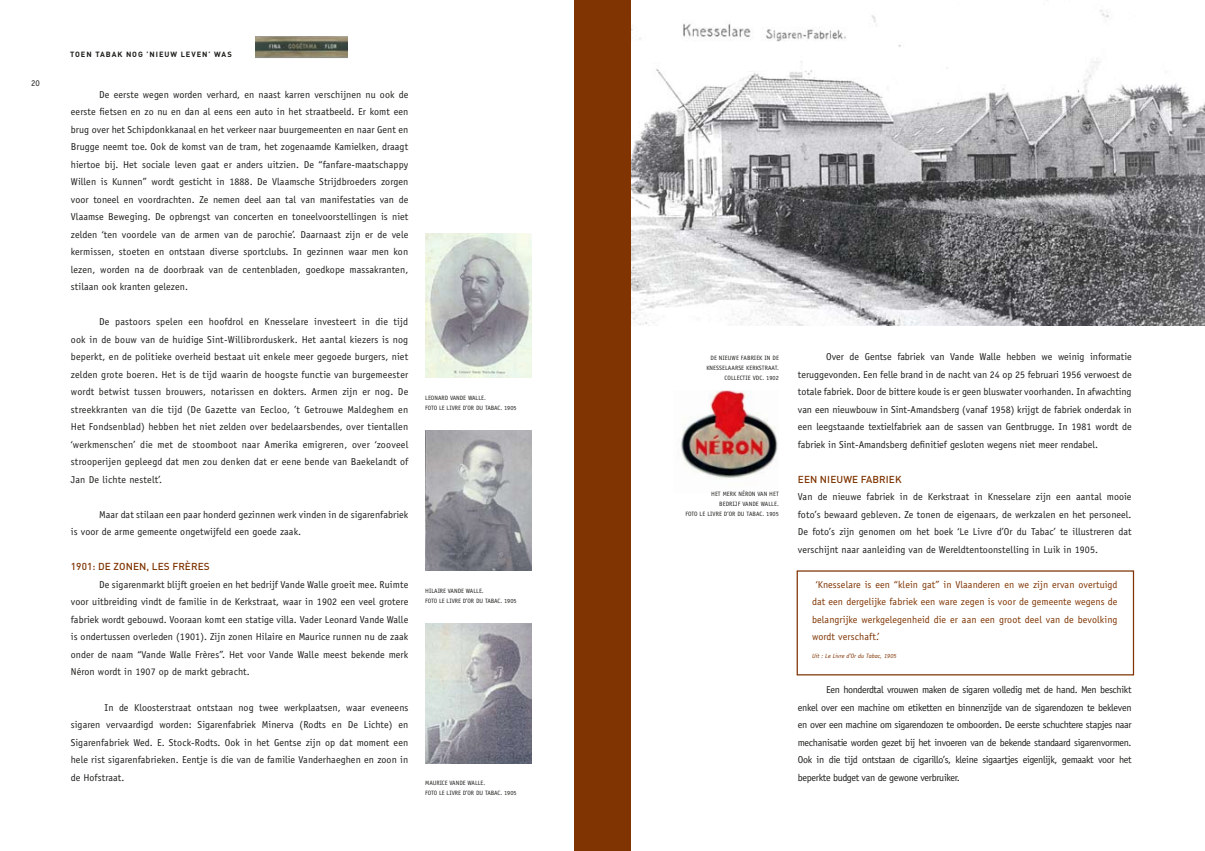
<style>
.page{position:relative;width:1205px;height:851px;background:#fff}
.page>*{position:absolute;margin:0;border:0;box-sizing:border-box;transform-origin:0 0}
.t1{font:10px/17.5px "Officina Sans";letter-spacing:.01em;color:#1d1d1b;text-align:justify}
.t2{font:10px/17.5px "Officina Sans";letter-spacing:.01em;color:#7f3402;text-align:justify}
.t3{font:500 10px "DIN";letter-spacing:.01em;color:#7f3402}
.t4{font:8.75px "Officina Serif";color:#1d1d1b}
.t5{font:700 7.5px "DIN";letter-spacing:.125em;color:#1d1d1b}
.t6{font:6.25px/10px "Officina Sans";color:#1d1d1b}
.t7{font:italic 6.25px "Officina Sans";letter-spacing:.01em;color:#7f3402}
</style>
<div class="page">
<div style="left:796px;top:570px;width:338px;height:105px;border:1px solid #7f3402"></div>
<img style="left:631px;top:0;width:574px;height:325px">
<img style="left:681px;top:390px;width:97px;height:89px">
<img style="left:425px;top:430px;width:106px;height:140px">
<img style="left:425px;top:623px;width:106px;height:140px">
<img style="left:425px;top:233px;width:106px;height:145px">
<div style="left:602px;top:0;width:29px;height:850px;background:#7f3402"></div>
<div style="left:574px;top:0;width:28px;height:850px;background:#7f3402"></div>
<img style="left:255px;top:36px;width:92px;height:22px">
<p class="t4" style="left:31px;top:78px;width:10px">20</p>
<p class="t5" style="left:70px;top:49px;width:122px">TOEN TABAK NOG ’NIEUW LEVE</p>
<p class="t5" style="left:202px;top:49px;width:31px">N’ WAS</p>
<p class="t1" style="left:71px;top:85px;width:339px;text-indent:28px">De eerste wegen worden verhard, en naast karren verschijnen nu ook de eerste fietsen en zo nu en dan al eens een auto in het straatbeeld. Er komt een brug over het Schipdonkkanaal en het verkeer naar buurgemeenten en naar Gent en Brugge neemt toe. Ook de komst van de tram, het zogenaamde Kamielken, draagt hiertoe bij. Het sociale leven gaat er anders uitzien. De “fanfare-maatschappy Willen is Kunnen” wordt gesticht in 1888. De Vlaamsche Strijdbroeders zorgen voor toneel en voordrachten. Ze nemen deel aan tal van manifestaties van de Vlaamse Beweging. De opbrengst van concerten en toneelvoorstellingen is niet zelden ‘ten voordele van de armen van de parochie’. Daarnaast zijn er de vele kermissen, stoeten en ontstaan diverse sportclubs. In gezinnen waar men kon lezen, worden na de doorbraak van de centenbladen, goedkope massakranten, stilaan ook kranten gelezen.</p>
<p class="t1" style="left:71px;top:313px;width:339px;text-indent:28px">De pastoors spelen een hoofdrol en Knesselare investeert in die tijd ook in de bouw van de huidige Sint-Willibrorduskerk. Het aantal kiezers is nog beperkt, en de politieke overheid bestaat uit enkele meer gegoede burgers, niet zelden grote boeren. Het is de tijd waarin de hoogste functie van burgemeester wordt betwist tussen brouwers, notarissen en dokters. Armen zijn er nog. De streekkranten van die tijd (De Gazette van Eecloo, ’t Getrouwe Maldeghem en Het Fondsenblad) hebben het niet zelden over bedelaarsbendes, over tientallen ‘werkmenschen’ die met de stoomboot naar Amerika emigreren, over ‘zooveel strooperijen gepleegd dat men zou denken dat er eene bende van Baekelandt of Jan De lichte nestelt’.</p>
<p class="t1" style="left:71px;top:505px;width:339px;text-indent:28px">Maar dat stilaan een paar honderd gezinnen werk vinden in de sigarenfabriek is voor de arme gemeente ongetwijfeld een goede zaak.</p>
<p class="t3" style="left:71px;top:560px;width:139px">1901: DE ZONEN, LES FRÈRES</p>
<p class="t1" style="left:71px;top:575px;width:339px;text-indent:28px">De sigarenmarkt blijft groeien en het bedrijf Vande Walle groeit mee. Ruimte voor uitbreiding vindt de familie in de Kerkstraat, waar in 1902 een veel grotere fabriek wordt gebouwd. Vooraan komt een statige villa. Vader Leonard Vande Walle is ondertussen overleden (1901). Zijn zonen Hilaire en Maurice runnen nu de zaak onder de naam “Vande Walle Frères”. Het voor Vande Walle meest bekende merk Néron wordt in 1907 op de markt gebracht.</p>
<p class="t1" style="left:71px;top:698px;width:339px;text-indent:34px">In de Kloosterstraat ontstaan nog twee werkplaatsen, waar eveneens sigaren vervaardigd worden: Sigarenfabriek Minerva (Rodts en De Lichte) en Sigarenfabriek Wed. E. Stock-Rodts. Ook in het Gentse zijn op dat moment een hele rist sigarenfabrieken. Eentje is die van de familie Vanderhaeghen en zoon in de Hofstraat.</p>
<p class="t6" style="left:425px;top:393px;width:93px">LEONARD VANDE WALLE.<br>FOTO LE LIVRE D’OR DU TABAC. 1905</p>
<p class="t6" style="left:425px;top:585px;width:93px">HILAIRE VANDE WALLE.<br>FOTO LE LIVRE D’OR DU TABAC. 1905</p>
<p class="t6" style="left:425px;top:778px;width:93px">MAURICE VANDE WALLE.<br>FOTO LE LIVRE D’OR DU TABAC. 1905</p>
<p class="t6" style="left:710px;top:353px;width:13px">De nieuwe</p>
<p class="t6" style="left:741px;top:353px;width:4px">fabriek</p>
<p class="t6" style="left:764px;top:353px;width:12px">in de</p>
<p class="t6" style="left:706px;top:363px;width:8px">Knesselaarse</p>
<p class="t6" style="left:746px;top:363px;width:8px">Kerkstraat</p>
<p class="t6" style="left:777px;top:363px;width:3px">.</p>
<p class="t6" style="left:724px;top:373px;width:4px">collectie</p>
<p class="t6" style="left:753px;top:373px;width:28px">vdc. 1902</p>
<p class="t6" style="left:711px;top:489px;width:16px">Het merk</p>
<p class="t6" style="left:738px;top:489px;width:11px">Néron</p>
<p class="t6" style="left:757px;top:489px;width:5px">van</p>
<p class="t6" style="left:769px;top:489px;width:5px">het</p>
<p class="t6" style="left:719px;top:499px;width:4px">bedrijf</p>
<p class="t6" style="left:742px;top:499px;width:8px">Vande</p>
<p class="t6" style="left:761px;top:499px;width:9px">Walle</p>
<p class="t6" style="left:777px;top:499px;width:3px">.</p>
<p class="t6" style="left:685px;top:509px;width:4px">foto</p>
<p class="t6" style="left:699px;top:509px;width:15px">Le Livre</p>
<p class="t6" style="left:724px;top:509px;width:30px">d’Or du Tabac</p>
<p class="t6" style="left:762px;top:509px;width:18px">. 1905</p>
<p class="t1" style="left:798px;top:348px;width:335px;text-indent:28px">Over de Gentse fabriek van Vande Walle hebben we weinig informatie teruggevonden. Een felle brand in de nacht van 24 op 25 februari 1956 verwoest de totale fabriek. Door de bittere koude is er geen bluswater voorhanden. In afwachting van een nieuwbouw in Sint-Amandsberg (vanaf 1958) krijgt de fabriek onderdak in een leegstaande textielfabriek aan de sassen van Gentbrugge. In 1981 wordt de fabriek in Sint-Amandsberg definitief gesloten wegens niet meer rendabel.</p>
<p class="t3" style="left:798px;top:473px;width:105px">EEN NIEUWE FABRIEK</p>
<p class="t1" style="left:798px;top:488px;width:335px">Van de nieuwe fabriek in de Kerkstraat in Knesselare zijn een aantal mooie foto’s bewaard gebleven. Ze tonen de eigenaars, de werkzalen en het personeel.<br>De foto’s zijn genomen om het boek ‘Le Livre d’Or du Tabac’ te illustreren dat verschijnt naar aanleiding van de Wereldtentoonstelling in Luik in 1905.</p>
<p class="t2" style="left:812px;top:575px;width:307px;text-indent:4px">‘Knesselare is een “klein gat” in Vlaanderen en we zijn ervan overtuigd dat een dergelijke fabriek een ware zegen is voor de gemeente wegens de belangrijke werkgelegenheid die er aan een groot deel van de bevolking wordt verschaft.’</p>
<p class="t7" style="left:812px;top:652px;width:86px">Uit : Le Livre d’Or du Tabac, 1905</p>
<p class="t1" style="left:798px;top:680px;width:335px;text-indent:28px">Een honderdtal vrouwen maken de sigaren volledig met de hand. Men beschikt enkel over een machine om etiketten en binnenzijde van de sigarendozen te bekleven en over een machine om sigarendozen te omboorden. De eerste schuchtere stapjes naar mechanisatie worden gezet bij het invoeren van de bekende standaard sigarenvormen.<br>Ook in die tijd ontstaan de cigarillo’s, kleine sigaartjes eigenlijk, gemaakt voor het beperkte budget van de gewone verbruiker.</p>
</div>
